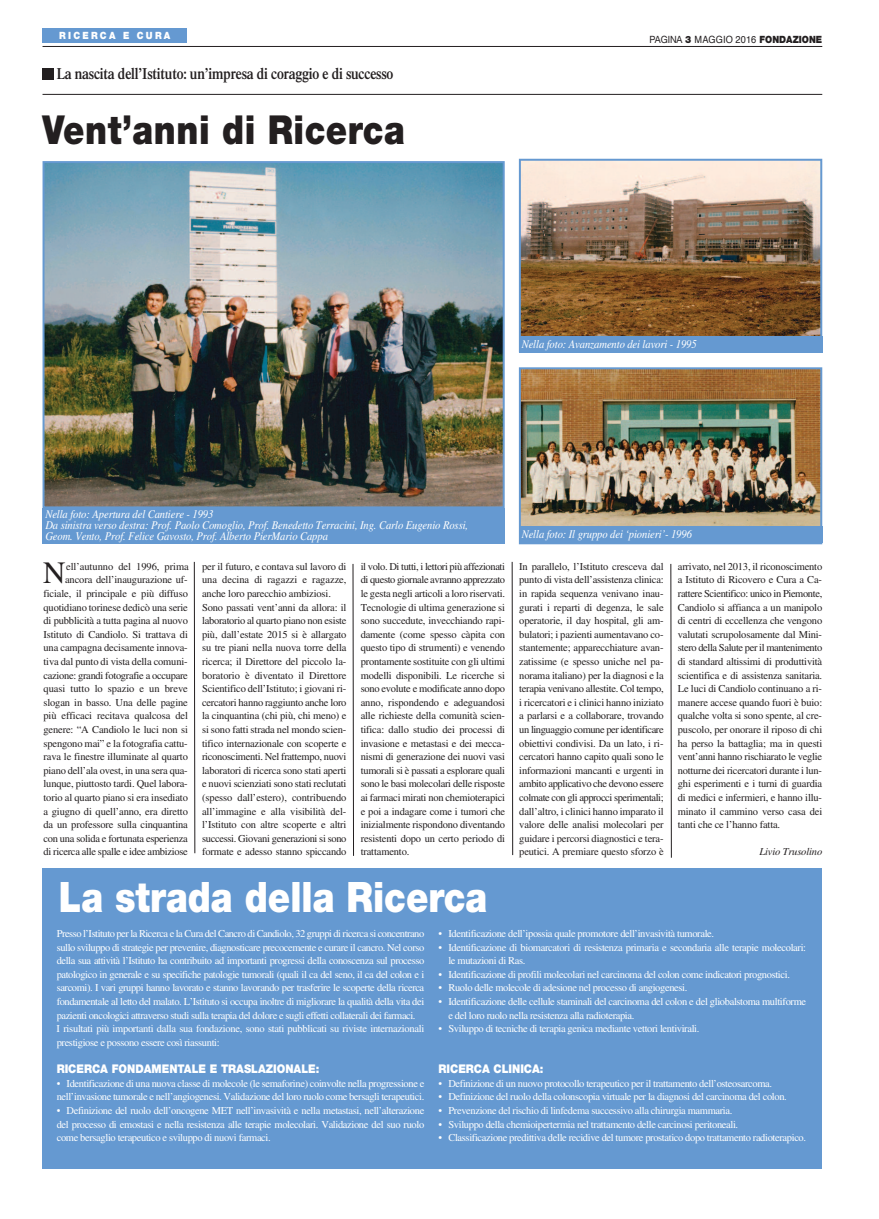
<style>
.page{position:relative;width:879px;height:1219px;background:#fff}
.page>*{position:absolute;margin:0;border:0;box-sizing:border-box;transform-origin:0 0}
.t1{font:900 42px "Helvetica Neue";color:#fff;scale:.85 1}
.t2{font:900 40px "Helvetica Neue";letter-spacing:.015em;color:#231f20;scale:.85 1}
.t3{font:31px "Times";color:#231f20}
.t4{font:600 16px "Times";letter-spacing:-.01em;color:#231f20;scale:.85 1}
.t5{font:900 12px "Helvetica Neue";color:#fff;scale:.9 1}
.t6{font:italic 11.8px/11.2px "Times";letter-spacing:-.01em;color:#fff;scale:.9 1}
.t7{font:10.5px/13.6px "Times";letter-spacing:-.015em;color:#231f20;text-align:justify}
.t8{font:10.5px/13.6px "Times";letter-spacing:-.035em;color:#fff}
.t9{font:italic 10.5px "Times";letter-spacing:-.015em;color:#231f20}
.t10{font:900 10px "Helvetica Neue";color:#231f20;scale:.92 1}
.t11{font:900 10px "Helvetica Neue";letter-spacing:.25em;color:#fff;scale:.9 1}
.s1{font-weight:400}
.s2{font-family:"Helvetica";font-weight:400}
</style>
<div class="page">
<hr style="left:43px;top:46px;width:779px;height:1px;background:#231f20">
<div style="left:43px;top:28px;width:144px;height:15px;background:#6599d1"></div>
<div style="left:43px;top:868px;width:779px;height:301px;background:#6599d1"></div>
<img style="left:46px;top:164px;width:456px;height:341px">
<div style="left:43px;top:161px;width:462px;height:347px;border:2px solid #6599d1"></div>
<svg style="left:194px;top:562px;width:1px;height:291px"></svg>
<div style="left:43px;top:508px;width:462px;height:36px;background:#6599d1"></div>
<svg style="left:353px;top:564px;width:1px;height:292px"></svg>
<div style="left:43px;top:68px;width:11px;height:11px;background:#231f20"></div>
<hr style="left:43px;top:94px;width:779px;height:1px;background:#231f20">
<img style="left:522px;top:162px;width:297px;height:174px">
<div style="left:519px;top:159px;width:303px;height:193px;border:2px solid #6599d1"></div>
<img style="left:522px;top:370px;width:297px;height:157px">
<div style="left:519px;top:367px;width:303px;height:177px;border:2px solid #6599d1"></div>
<div style="left:519px;top:527px;width:303px;height:16px;background:#6599d1"></div>
<div style="left:519px;top:336px;width:303px;height:17px;background:#6599d1"></div>
<svg style="left:512px;top:562px;width:1px;height:293px"></svg>
<svg style="left:670px;top:564px;width:1px;height:294px"></svg>
<p class="t11" style="left:59px;top:32px;width:125px">RICERCA E CURA</p>
<h3 class="t4" style="left:57px;top:68px;width:398px">La nascita dell’Istituto: un’impresa di coraggio e di successo</h3>
<h2 class="t2" style="left:43px;top:115px;width:428px">Vent’anni di Ricerca</h2>
<p class="t10" style="left:649px;top:36px;width:189px"><span class="s1">PAGINA</span> 3 <span class="s2">MAGGIO 2016</span> FONDAZIONE</p>
<p class="t6" style="left:522px;top:339px;width:196px">Nella foto: Avanzamento dei lavori - 1995</p>
<p class="t6" style="left:45px;top:509px;width:471px">Nella foto: Apertura del Cantiere - 1993<br>Da sinistra verso destra: Prof. Paolo Comoglio, Prof. Benedetto Terracini, Ing. Carlo Eugenio Rossi,<br>Geom. Vento, Prof. Felice Gavosto, Prof. Alberto PierMario Cappa</p>
<p class="t6" style="left:522px;top:530px;width:191px">Nella foto: Il gruppo dei ‘pionieri’- 1996</p>
<p class="t7" style="left:44px;top:561px;width:147px;text-align:right">ell’autunno del 1996, prima ancora dell’inaugurazione uf&shy;ficiale, il principale e più diffuso quotidiano torinese dedicò una serie di pubblicità a tutta pagina al nuovo Istituto di Candiolo. Si trattava di una campagna decisamente innova&shy;tiva dal punto di vista della comuni&shy;cazione: grandi fotografie a occupare quasi tutto lo spazio e un breve slogan in basso. Una delle pagine più efficaci recitava qualcosa del genere: “A Candiolo le luci non si spengono mai” e la fotografia cattu&shy;rava le finestre illuminate al quarto piano dell’ala ovest, in una sera qua&shy;lunque, piuttosto tardi. Quel labora&shy;torio al quarto piano si era insediato a giugno di quell’anno, era diretto da un professore sulla cinquantina con una solida e fortunata esperienza di ricerca alle spalle e idee ambiziose</p>
<p class="t7" style="left:202px;top:561px;width:146px;text-align:left">per il futuro, e contava sul lavoro di una decina di ragazzi e ragazze, anche loro parecchio ambiziosi.<br>Sono passati vent’anni da allora: il laboratorio al quarto piano non esiste più, dall’estate 2015 si è allargato su tre piani nella nuova torre della ricerca; il Direttore del piccolo la&shy;boratorio è diventato il Direttore Scientifico dell’Istituto; i giovani ri&shy;cercatori hanno raggiunto anche loro la cinquantina (chi più, chi meno) e si sono fatti strada nel mondo scien&shy;tifico internazionale con scoperte e riconoscimenti. Nel frattempo, nuovi laboratori di ricerca sono stati aperti e nuovi scienziati sono stati reclutati (spesso dall’estero), contribuendo all’immagine e alla visibilità del&shy;l’Istituto con altre scoperte e altri successi. Giovani generazioni si sono formate e adesso stanno spiccando</p>
<p class="t7" style="left:361px;top:561px;width:146px">il volo. Di tutti, i lettori più affezionati di questo giornale avranno apprezzato le gesta negli articoli a loro riservati.<br>Tecnologie di ultima generazione si sono succedute, invecchiando rapi&shy;damente (come spesso càpita con questo tipo di strumenti) e venendo prontamente sostituite con gli ultimi modelli disponibili. Le ricerche si sono evolute e modificate anno dopo anno, rispondendo e adeguandosi alle richieste della comunità scien&shy;tifica: dallo studio dei processi di invasione e metastasi e dei mecca&shy;nismi di generazione dei nuovi vasi tumorali si è passati a esplorare quali sono le basi molecolari delle risposte ai farmaci mirati non chemioterapici e poi a indagare come i tumori che inizialmente rispondono diventando resistenti dopo un certo periodo di trattamento.</p>
<p class="t7" style="left:519px;top:561px;width:146px">In parallelo, l’Istituto cresceva dal punto di vista dell’assistenza clinica: in rapida sequenza venivano inau&shy;gurati i reparti di degenza, le sale operatorie, il day hospital, gli am&shy;bulatori; i pazienti aumentavano co&shy;stantemente; apparecchiature avan&shy;zatissime (e spesso uniche nel pa&shy;norama italiano) per la diagnosi e la terapia venivano allestite. Col tempo, i ricercatori e i clinici hanno iniziato a parlarsi e a collaborare, trovando un linguaggio comune per identificare obiettivi condivisi. Da un lato, i ri&shy;cercatori hanno capito quali sono le informazioni mancanti e urgenti in ambito applicativo che devono essere colmate con gli approcci sperimentali; dall’altro, i clinici hanno imparato il valore delle analisi molecolari per guidare i percorsi diagnostici e tera&shy;peutici. A premiare questo sforzo è</p>
<p class="t7" style="left:678px;top:561px;width:146px">arrivato, nel 2013, il riconoscimento a Istituto di Ricovero e Cura a Ca&shy;rattere Scientifico: unico in Piemonte, Candiolo si affianca a un manipolo di centri di eccellenza che vengono valutati scrupolosamente dal Mini&shy;stero della Salute per il mantenimento di standard altissimi di produttività scientifica e di assistenza sanitaria.<br>Le luci di Candiolo continuano a ri&shy;manere accese quando fuori è buio: qualche volta si sono spente, al cre&shy;puscolo, per onorare il riposo di chi ha perso la battaglia; ma in questi vent’anni hanno rischiarato le veglie notturne dei ricercatori durante i lun&shy;ghi esperimenti e i turni di guardia di medici e infermieri, e hanno illu&shy;minato il cammino verso casa dei tanti che ce l’hanno fatta.</p>
<h3 class="t3" style="left:43px;top:562px;width:24px">N</h3>
<p class="t9" style="left:759px;top:848px;width:64px">Livio Trusolino</p>
<h1 class="t1" style="left:59px;top:882px;width:506px">La strada della Ricerca</h1>
<p class="t8" style="left:57px;top:928px;width:369px">Presso l’Istituto per la Ricerca e la Cura del Cancro di Candiolo, 32 gruppi di ricerca si concentrano sullo sviluppo di strategie per prevenire, diagnosticare precocemente e curare il cancro. Nel corso della sua attività l’Istituto ha contribuito ad importanti progressi della conoscenza sul processo patologico in generale e su specifiche patologie tumorali (quali il ca del seno, il ca del colon e i sarcomi). I vari gruppi hanno lavorato e stanno lavorando per trasferire le scoperte della ricerca fondamentale al letto del malato. L’Istituto si occupa inoltre di migliorare la qualità della vita dei pazienti oncologici attraverso studi sulla terapia del dolore e sugli effetti collaterali dei farmaci.<br>I risultati più importanti dalla sua fondazione, sono stati pubblicati su riviste internazionali prestigiose e possono essere così riassunti:</p>
<p class="t5" style="left:57px;top:1064px;width:293px">RICERCA FONDAMENTALE E TRASLAZIONALE:</p>
<p class="t8" style="left:57px;top:1077px;width:369px">• Identificazione di una nuova classe di molecole (le semaforine) coinvolte nella progressione e nell’invasione tumorale e nell’angiogenesi. Validazione del loro ruolo come bersagli terapeutici.</p>
<p class="t8" style="left:57px;top:1105px;width:369px;text-align:justify">• Definizione del ruolo dell’oncogene MET nell’invasività e nella metastasi, nell’alterazione del processo di emostasi e nella resistenza alle terapie molecolari. Validazione del suo ruolo come bersaglio terapeutico e sviluppo di nuovi farmaci.</p>
<p class="t8" style="left:438px;top:928px;width:277px">• Identificazione dell’ipossia quale promotore dell’invasività tumorale.</p>
<p class="t8" style="left:448px;top:941px;width:359px;text-indent:-10px">• Identificazione di biomarcatori di resistenza primaria e secondaria alle terapie molecolari: le mutazioni di Ras.</p>
<p class="t8" style="left:438px;top:969px;width:353px">• Identificazione di profili molecolari nel carcinoma del colon come indicatori prognostici.</p>
<p class="t8" style="left:438px;top:982px;width:250px">• Ruolo delle molecole di adesione nel processo di angiogenesi.</p>
<p class="t8" style="left:448px;top:996px;width:359px;text-indent:-10px">• Identificazione delle cellule staminali del carcinoma del colon e del gliobalstoma multiforme e del loro ruolo nella resistenza alla radioterapia.</p>
<p class="t8" style="left:438px;top:1023px;width:262px">• Sviluppo di tecniche di terapia genica mediante vettori lentivirali.</p>
<p class="t5" style="left:438px;top:1064px;width:118px">RICERCA CLINICA:</p>
<p class="t8" style="left:438px;top:1077px;width:335px">• Definizione di un nuovo protocollo terapeutico per il trattamento dell’osteosarcoma.</p>
<p class="t8" style="left:438px;top:1091px;width:350px">• Definizione del ruolo della colonscopia virtuale per la diagnosi del carcinoma del colon.</p>
<p class="t8" style="left:438px;top:1105px;width:295px">• Prevenzione del rischio di linfedema successivo alla chirurgia mammaria.</p>
<p class="t8" style="left:438px;top:1118px;width:301px">• Sviluppo della chemioipertermia nel trattamento delle carcinosi peritoneali.</p>
<p class="t8" style="left:438px;top:1132px;width:369px">• Classificazione predittiva delle recidive del tumore prostatico dopo trattamento radioterapico.</p>
</div>
